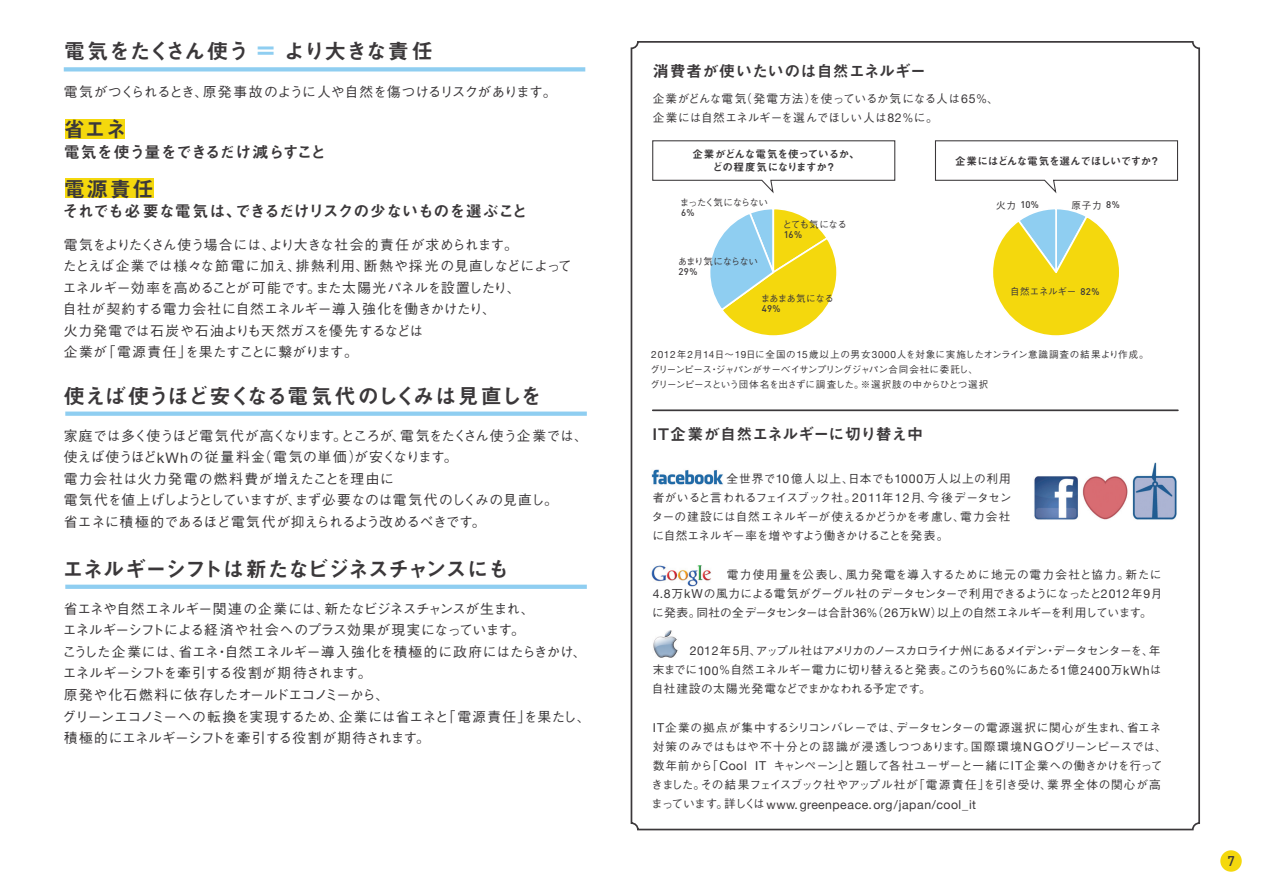
<style>
.page{position:relative;width:1263px;height:893px;background:#fff}
.page>*{position:absolute;margin:0;border:0;box-sizing:border-box;transform-origin:0 0}
.t1{font:21.3px "Midashi Go Pro MB31";letter-spacing:-.025em;color:#3b383a}
.t2{font:15.9px "Midashi Go Pro MB31";letter-spacing:-.015em;color:#3b383a}
.t3{font:15.9px "Midashi Go Pro MB31";letter-spacing:.015em;color:#3b383a}
.t4{font:500 13.8px/21.5px "Gothic BBB Pro";letter-spacing:-.015em;color:#3b383a}
.t5{font:500 13.8px/21.5px "Gothic BBB Pro";letter-spacing:.005em;color:#3b383a}
.t6{font:500 13.8px "DIN";color:#3b383a}
.t7{font:12.3px "Helvetica Neue";letter-spacing:.035em;color:#3b383a}
.t8{font:500 11.7px/19.2px "Gothic BBB Pro";letter-spacing:-.01em;color:#3b383a;text-align:justify}
.t9{font:500 11.7px/19.2px "Gothic BBB Pro";letter-spacing:.015em;color:#3b383a}
.t10{font:500 11.7px/19.2px "Gothic BBB Pro";letter-spacing:.01em;color:#3b383a}
.t11{font:10.65px/12.8px "Midashi Go Pro MB31";letter-spacing:-.03em;color:#3b383a;text-align:center}
.t12{font:500 9.6px/14.9px "Gothic BBB Pro";letter-spacing:-.015em;color:#3b383a}
.t13{font:500 9.6px "Gothic BBB Pro";letter-spacing:-.08em;color:#3b383a}
.t14{font:500 9.6px "DIN";color:#3b383a}
.t15{font:500 9.6px "Gothic BBB Pro";letter-spacing:-.035em;color:#3b383a}
.t16{font:500 9.6px "Gothic BBB Pro";letter-spacing:-.11em;color:#3b383a}
.t17{font:500 9.6px "Gothic BBB Pro";letter-spacing:-.055em;color:#3b383a}
.s1{font-family:"Gothic MB101 Pro";font-weight:700;color:#8fcef1}
.s2{font-family:"Helvetica Neue";font-weight:400;font-size:14.55px}
.s3{font-family:"Helvetica Neue";font-weight:400;font-size:12.3px}
.s4{font-family:"Gothic BBB Pro"}
.s5{font-family:"DIN"}
.s6{font-family:"Helvetica Neue";font-weight:400;font-size:10.05px}
.s7{font-family:"Gothic BBB Pro";font-weight:500;font-size:11.7px}
</style>
<div class="page">
<img style="left:653px;top:630px;width:25px;height:28px">
<img style="left:651px;top:565px;width:60px;height:21px">
<svg style="left:652px;top:140px;width:244px;height:54px"></svg>
<div style="left:65px;top:119px;width:60px;height:20px;background:#f4d80d"></div>
<div style="left:65px;top:178px;width:89px;height:20px;background:#f4d80d"></div>
<div style="left:1220px;top:850px;width:22px;height:22px;background:#f4d80d;border-radius:50%"></div>
<svg style="left:993px;top:209px;width:126px;height:127px"></svg>
<svg style="left:710px;top:209px;width:127px;height:127px"></svg>
<svg style="left:935px;top:140px;width:243px;height:54px"></svg>
<svg style="left:64px;top:67px;width:521px;height:4px;background:#95d1f1"></svg>
<svg style="left:65px;top:412px;width:522px;height:4px;background:#94d0f1"></svg>
<hr style="left:65px;top:585px;width:522px;height:4px;background:#8fcef1">
<hr style="left:653px;top:409px;width:525px;height:2px;background:#3b383a">
<img style="left:1034px;top:463px;width:143px;height:57px">
<img style="left:652px;top:469px;width:71px;height:16px">
<h1 class="t1" style="left:64px;top:34px;width:371px">電気をたくさん使う <span class="s1">＝</span> より大きな責任</h1>
<p class="t4" style="left:64px;top:79px;width:494px">電気がつくられるとき、原発事故のように人や自然を傷つけるリスクがあります。</p>
<h1 class="t1" style="left:64px;top:112px;width:64px">省エネ</h1>
<p class="t2" style="left:64px;top:139px;width:264px">電気を使う量をできるだけ減らすこと</p>
<h1 class="t1" style="left:64px;top:172px;width:92px">電源責任</h1>
<p class="t2" style="left:62px;top:199px;width:467px">それでも必要な電気は、できるだけリスクの少ないものを選ぶこと</p>
<p class="t5" style="left:63px;top:232px;width:510px">電気をよりたくさん使う場合には、より大きな社会的責任が求められます。<br>たとえば企業では様々な節電に加え、排熱利用、断熱や採光の見直しなどによってエネルギー効率を高めることが可能です。また太陽光パネルを設置したり、<br>自社が契約する電力会社に自然エネルギー導入強化を働きかけたり、<br>火力発電では石炭や石油よりも天然ガスを優先するなどは<br>企業が「電源責任」を果たすことに繋がります。</p>
<h1 class="t1" style="left:64px;top:379px;width:479px">使えば使うほど安くなる電気代のしくみは見直しを</h1>
<p class="t4" style="left:64px;top:423px;width:526px">家庭では多く使うほど電気代が高くなります。ところが、電気をたくさん使う企業では、使えば使うほど<span class="s2">kWh</span>の従量料金（電気の単価）が安くなります。<br>電力会社は火力発電の燃料費が増えたことを理由に<br>電気代を値上げしようとしていますが、まず必要なのは電気代のしくみの見直し。<br>省エネに積極的であるほど電気代が抑えられるよう改めるべきです。</p>
<h1 class="t1" style="left:62px;top:552px;width:448px">エネルギーシフトは新たなビジネスチャンスにも</h1>
<p class="t4" style="left:62px;top:596px;width:530px">省エネや自然エネルギー関連の企業には、新たなビジネスチャンスが生まれ、<br>エネルギーシフトによる経済や社会へのプラス効果が現実になっています。<br>こうした企業には、省エネ・自然エネルギー導入強化を積極的に政府にはたらきかけ、エネルギーシフトを牽引する役割が期待されます。<br>原発や化石燃料に依存したオールドエコノミーから、<br>グリーンエコノミーへの転換を実現するため、企業には省エネと「電源責任」を果たし、積極的にエネルギーシフトを牽引する役割が期待されます。</p>
<p class="t3" style="left:653px;top:58px;width:275px">消費者が使いたいのは自然エネルギー</p>
<p class="t10" style="left:653px;top:87px;width:348px">企業がどんな電気（発電方法）を使っているか気になる人は<span class="s3">65</span>％、企業には自然エネルギーを選んでほしい人は<span class="s3">82</span>％に。</p>
<p class="t11" style="left:692px;top:147px;width:169px">企業がどんな電気を使っているか、どの程度気になりますか？</p>
<p class="t11" style="left:955px;top:153px;width:207px">企業にはどんな電気を選んでほしいですか？</p>
<p class="t16" style="left:680px;top:195px;width:90px">まったく気にならない</p>
<p class="t14" style="left:681px;top:207px;width:15px">6%</p>
<p class="t13" style="left:678px;top:253px;width:82px">あまり気にならない</p>
<p class="t14" style="left:678px;top:265px;width:21px">29%</p>
<p class="t17" style="left:782px;top:217px;width:66px">とても気になる</p>
<p class="t14" style="left:784px;top:228px;width:20px">16%</p>
<p class="t13" style="left:761px;top:291px;width:75px">まあまあ気になる</p>
<p class="t14" style="left:762px;top:302px;width:20px">49%</p>
<p class="t14" style="left:996px;top:199px;width:44px"><span class="s4">火力</span> 10%</p>
<p class="t15" style="left:1071px;top:197px;width:50px">原子力 <span class="s5">8%</span></p>
<p class="t15" style="left:1010px;top:284px;width:91px">自然エネルギー <span class="s5">82%</span></p>
<p class="t12" style="left:650px;top:346px;width:500px"><span class="s6">2012</span>年<span class="s6">2</span>月<span class="s6">14</span>日～<span class="s6">19</span>日に全国の<span class="s6">15</span>歳以上の男女<span class="s6">3000</span>人を対象に実施したオンライン意識調査の結果より作成。グリーンピース・ジャパンがサーベイサンプリングジャパン合同会社に委託し、<br>グリーンピースという団体名を出さずに調査した。※選択肢の中からひとつ選択</p>
<p class="t2" style="left:653px;top:421px;width:272px">IT企業が自然エネルギーに切り替え中</p>
<p class="t8" style="left:651px;top:467px;width:361px;text-indent:75px">全世界で<span class="s3">10</span>億人以上、日本でも<span class="s3">1000</span>万人以上の利用者がいると言われるフェイスブック社。<span class="s3">2011</span>年<span class="s3">12</span>月、今後データセンターの建設には自然エネルギーが使えるかどうかを考慮し、電力会社に自然エネルギー率を増やすよう働きかけることを発表。</p>
<p class="t8" style="left:652px;top:563px;width:512px;text-indent:74px">電力使用量を公表し、風力発電を導入するために地元の電力会社と協力。新たに<span class="s3">4.8</span>万<span class="s3">kW</span>の風力による電気がグーグル社のデータセンターで利用できるようになったと<span class="s3">2012</span>年<span class="s3">9</span>月に発表。同社の全データセンターは合計<span class="s3">36</span>％（<span class="s3">26</span>万<span class="s3">kW</span>）以上の自然エネルギーを利用しています。</p>
<p class="t8" style="left:652px;top:640px;width:511px;text-indent:38px"><span class="s3">2012</span>年 <span class="s3">5</span>月、アップル社はアメリカのノースカロライナ州にあるメイデン・データセンターを、年末までに<span class="s3">100</span>％自然エネルギー電力に切り替えると発表。このうち<span class="s3">60</span>％にあたる<span class="s3">1</span>億<span class="s3">2400</span>万<span class="s3">kWh</span>は自社建設の太陽光発電などでまかなわれる予定です。</p>
<p class="t9" style="left:651px;top:716px;width:517px"><span class="s3">IT</span>企業の拠点が集中するシリコンバレーでは、データセンターの電源選択に関心が生まれ、省エネ対策のみではもはや不十分との認識が浸透しつつあります。国際環境<span class="s3">NGO</span>グリーンピースでは、数年前から「<span class="s3">Cool IT</span> キャンペーン」と題して各社ユーザーと一緒に<span class="s3">IT</span>企業への働きかけを行ってきました。その結果フェイスブック社やアップル社が「電源責任」を引き受け、業界全体の関心が高</p>
<p class="t7" style="left:651px;top:794px;width:326px"><span class="s7">まっています。詳しくは</span>www. greenpeace.org/japan/cool_it</p>
<p class="t6" style="left:1227px;top:852px;width:9px">7</p>
</div>
